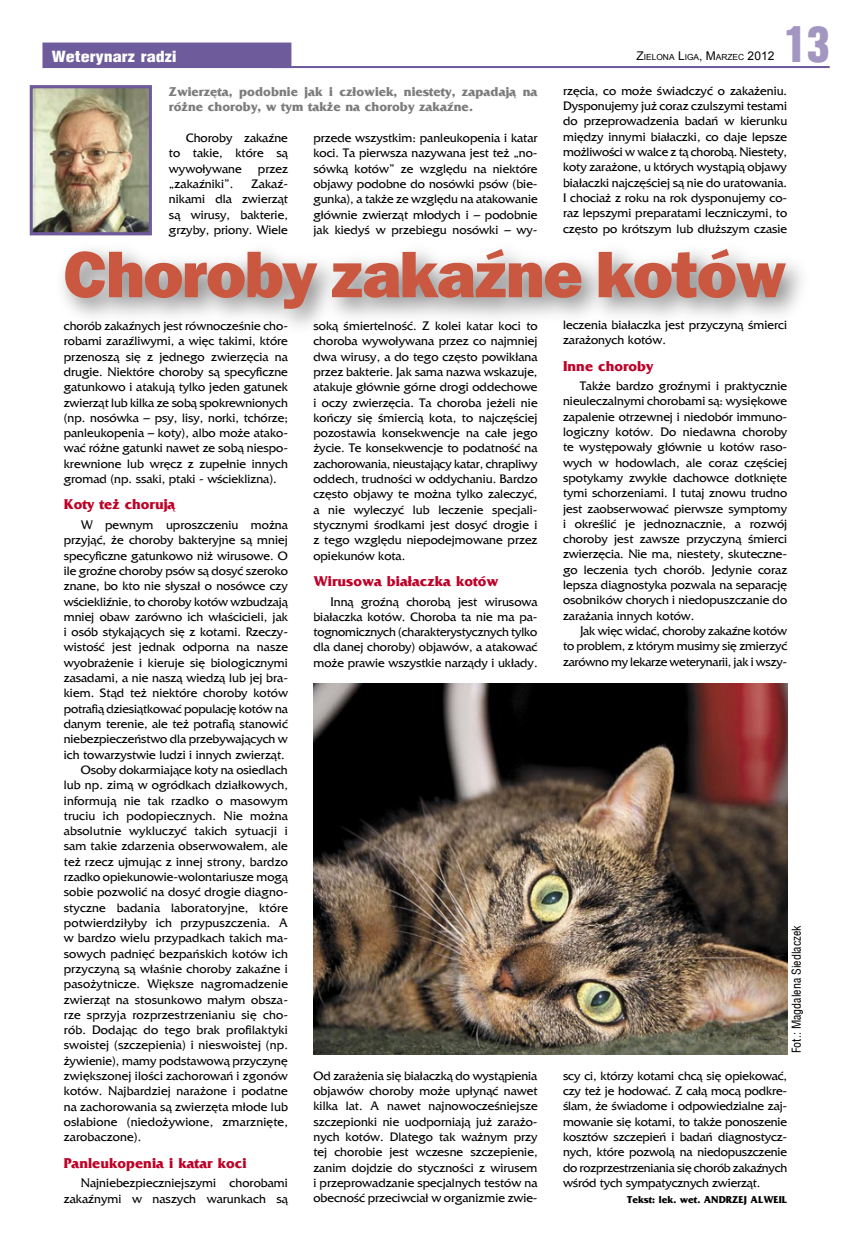
<style>
.page{position:relative;width:851px;height:1255px;background:#fff}
.page>*{position:absolute;margin:0;border:0;box-sizing:border-box;transform-origin:0 0}
.t1{font:800 66px "Frankfurt Gothic";letter-spacing:-.015em;color:#ca573f}
.t2{font:45px "Switzerland Inserat";color:#a396c1}
.t3{font:700 15px "France";color:#be0027}
.t4{font:900 15px "Switzerland Cond";color:#fff;scale:1.2 1}
.t5{font:700 13.5px/15.3px "France";color:#7c7c7c}
.t6{font:12.75px/15.3px "France";letter-spacing:.005em;color:#000;text-align:justify}
.t7{font:12px "Switzerland Condensed";color:#000}
.t8{font:700 10.5px "France";color:#000}
.t9{font:8.4px "Arial";color:#000}
.s1{font-size:12px}
</style>
<div class="page">
<div style="left:43px;top:43px;width:247px;height:24px;background:#6d5b9c"></div>
<div style="left:42px;top:43px;width:249px;height:25px;border:2px solid #6d5b9c"></div>
<div style="left:271px;top:66px;width:558px;height:2px;border:2px solid #6d5b9c"></div>
<img style="left:34px;top:89px;width:114px;height:142px">
<div style="left:30px;top:85px;width:122px;height:150px;border:3px solid #6d5b9c"></div>
<div style="left:52px;top:238px;width:761px;height:101px;background:#000;opacity:.5"></div>
<img style="left:313px;top:683px;width:474px;height:370px">
<p class="t4" style="left:52px;top:47px;width:106px">Weterynarz radzi</p>
<p class="t9" style="left:636px;top:51px;width:139px"><span class="s1">Z</span>IELONA <span class="s1">L</span>IGA<span class="s1">, M</span>ARZEC <span class="s1">2012</span></p>
<h2 class="t2" style="left:784px;top:16px;width:46px">13</h2>
<p class="t5" style="left:169px;top:83px;width:370px">Zwierzęta, podobnie jak i człowiek, niestety, zapadają na różne choroby, w tym także na choroby zakaźne.</p>
<p class="t6" style="left:563px;top:83px;width:226px">rzęcia, co może świadczyć o zakażeniu.<br>Dysponujemy już coraz czulszymi testami do przeprowadzenia badań w kierunku między innymi białaczki, co daje lepsze możliwości w walce z tą chorobą. Niestety, koty zarażone, u których wystąpią objawy białaczki najczęściej są nie do uratowania.<br>I chociaż z roku na rok dysponujemy co&shy;raz lepszymi preparatami leczniczymi, to często po krótszym lub dłuższym czasie</p>
<p class="t6" style="left:169px;top:130px;width:120px;text-indent:17px">Choroby zakaźne to takie, które są wywoływane</p>
<p class="t6" style="left:313px;top:130px;width:226px">przede wszystkim: panleukopenia i katar koci. Ta pierwsza nazywana jest też „no&shy;sówką kotów” ze względu na niektóre objawy podobne do nosówki psów (bie&shy;gunka), a także ze względu na atakowanie głównie zwierząt młodych i – podobnie jak kiedyś w przebiegu nosówki – wy-</p>
<p class="t6" style="left:258px;top:161px;width:32px">przez</p>
<p class="t6" style="left:169px;top:176px;width:66px">„zakaźniki”.</p>
<p class="t6" style="left:169px;top:176px;width:120px;text-indent:82px">Zakaź&shy;nikami dla zwierząt są wirusy, bakterie, grzyby, priony. Wiele</p>
<h1 class="t1" style="left:64px;top:235px;width:724px">Choroby zakaźne kotów</h1>
<p class="t6" style="left:64px;top:318px;width:226px">chorób zakaźnych jest równocześnie cho&shy;robami zaraźliwymi, a więc takimi, które przenoszą się z jednego zwierzęcia na drugie. Niektóre choroby są specyficzne gatunkowo i atakują tylko jeden gatunek zwierząt lub kilka ze sobą spokrewnionych (np. nosówka – psy, lisy, norki, tchórze; panleukopenia – koty), albo może atako&shy;wać różne gatunki nawet ze sobą niespo&shy;krewnione lub wręcz z zupełnie innych gromad (np. ssaki, ptaki - wścieklizna).</p>
<p class="t3" style="left:64px;top:496px;width:113px">Koty też chorują</p>
<p class="t6" style="left:81px;top:517px;width:209px">W pewnym uproszczeniu można</p>
<p class="t6" style="left:64px;top:532px;width:225px">przyjąć, że choroby bakteryjne są mniej</p>
<p class="t6" style="left:64px;top:548px;width:225px">specyficzne gatunkowo niż wirusowe. O</p>
<p class="t6" style="left:64px;top:563px;width:225px">ile groźne choroby psów są dosyć szeroko</p>
<p class="t6" style="left:64px;top:578px;width:225px">znane, bo kto nie słyszał o nosówce czy</p>
<p class="t6" style="left:64px;top:593px;width:225px">wściekliźnie, to choroby kotów wzbudzają</p>
<p class="t6" style="left:64px;top:609px;width:225px">mniej obaw zarówno ich właścicieli, jak</p>
<p class="t6" style="left:64px;top:624px;width:225px">i osób stykających się z kotami. Rzeczy-</p>
<p class="t6" style="left:64px;top:639px;width:226px">wistość jest jednak odporna na nasze</p>
<p class="t6" style="left:64px;top:655px;width:226px">wyobrażenie i kieruje się biologicznymi</p>
<p class="t6" style="left:64px;top:670px;width:225px">zasadami, a nie naszą wiedzą lub jej bra-</p>
<p class="t6" style="left:64px;top:685px;width:226px">kiem. Stąd też niektóre choroby kotów</p>
<p class="t6" style="left:64px;top:701px;width:226px">potrafią dziesiątkować populację kotów na</p>
<p class="t6" style="left:64px;top:716px;width:225px">danym terenie, ale też potrafią stanowić</p>
<p class="t6" style="left:64px;top:731px;width:225px">niebezpieczeństwo dla przebywających w</p>
<p class="t6" style="left:64px;top:746px;width:222px">ich towarzystwie ludzi i innych zwierząt.</p>
<p class="t6" style="left:81px;top:762px;width:208px">Osoby dokarmiające koty na osiedlach</p>
<p class="t6" style="left:64px;top:777px;width:225px">lub np. zimą w ogródkach działkowych,</p>
<p class="t6" style="left:64px;top:792px;width:226px">informują nie tak rzadko o masowym</p>
<p class="t6" style="left:64px;top:808px;width:226px">truciu ich podopiecznych. Nie można</p>
<p class="t6" style="left:64px;top:823px;width:226px">absolutnie wykluczyć takich sytuacji i</p>
<p class="t6" style="left:64px;top:838px;width:225px">sam takie zdarzenia obserwowałem, ale</p>
<p class="t6" style="left:64px;top:854px;width:226px">też rzecz ujmując z innej strony, bardzo</p>
<p class="t6" style="left:64px;top:869px;width:226px">rzadko opiekunowie-wolontariusze mogą</p>
<p class="t6" style="left:64px;top:884px;width:225px">sobie pozwolić na dosyć drogie diagno-</p>
<p class="t6" style="left:64px;top:899px;width:226px">styczne badania laboratoryjne, które</p>
<p class="t6" style="left:64px;top:915px;width:226px">potwierdziłyby ich przypuszczenia. A</p>
<p class="t6" style="left:64px;top:930px;width:225px">w bardzo wielu przypadkach takich ma-</p>
<p class="t6" style="left:64px;top:945px;width:225px">sowych padnięć bezpańskich kotów ich</p>
<p class="t6" style="left:64px;top:961px;width:225px">przyczyną są właśnie choroby zakaźne i</p>
<p class="t6" style="left:64px;top:976px;width:226px">pasożytnicze. Większe nagromadzenie</p>
<p class="t6" style="left:64px;top:991px;width:225px">zwierząt na stosunkowo małym obsza-</p>
<p class="t6" style="left:64px;top:1007px;width:225px">rze sprzyja rozprzestrzenianiu się cho-</p>
<p class="t6" style="left:64px;top:1022px;width:226px">rób. Dodając do tego brak profilaktyki</p>
<p class="t6" style="left:64px;top:1037px;width:225px">swoistej (szczepienia) i nieswoistej (np.</p>
<p class="t6" style="left:64px;top:1052px;width:225px">żywienie), mamy podstawową przyczynę</p>
<p class="t6" style="left:64px;top:1068px;width:225px">zwiększonej ilości zachorowań i zgonów</p>
<p class="t6" style="left:64px;top:1083px;width:225px">kotów. Najbardziej narażone i podatne</p>
<p class="t6" style="left:64px;top:1098px;width:225px">na zachorowania są zwierzęta młode lub</p>
<p class="t6" style="left:64px;top:1114px;width:226px">osłabione (niedożywione, zmarznięte,</p>
<p class="t6" style="left:64px;top:1129px;width:79px">zarobaczone).</p>
<p class="t3" style="left:64px;top:1153px;width:184px">Panleukopenia i katar koci</p>
<p class="t6" style="left:64px;top:1175px;width:226px;text-align:right">Najniebezpieczniejszymi chorobami zakaźnymi w naszych warunkach są</p>
<p class="t6" style="left:313px;top:318px;width:226px">soką śmiertelność. Z kolei katar koci to choroba wywoływana przez co najmniej dwa wirusy, a do tego często powikłana przez bakterie. Jak sama nazwa wskazuje, atakuje głównie górne drogi oddechowe i oczy zwierzęcia. Ta choroba jeżeli nie kończy się śmiercią kota, to najczęściej pozostawia konsekwencje na całe jego życie. Te konsekwencje to podatność na zachorowania, nieustający katar, chrapliwy oddech, trudności w oddychaniu. Bardzo często objawy te można tylko zaleczyć, a nie wyleczyć lub leczenie specjali&shy;stycznymi środkami jest dosyć drogie i z tego względu niepodejmowane przez opiekunów kota.</p>
<p class="t3" style="left:313px;top:572px;width:187px">Wirusowa białaczka kotów</p>
<p class="t6" style="left:313px;top:593px;width:226px;text-indent:17px">Inną groźną chorobą jest wirusowa białaczka kotów. Choroba ta nie ma pa&shy;tognomicznych (charakterystycznych tylko dla danej choroby) objawów, a atakować może prawie wszystkie narządy i układy.</p>
<p class="t6" style="left:563px;top:317px;width:225px">leczenia białaczka jest przyczyną śmierci zarażonych kotów.</p>
<p class="t3" style="left:563px;top:357px;width:92px">Inne choroby</p>
<p class="t6" style="left:563px;top:378px;width:226px;text-indent:17px">Także bardzo groźnymi i praktycznie nieuleczalnymi chorobami są: wysiękowe zapalenie otrzewnej i niedobór immuno&shy;logiczny kotów. Do niedawna choroby te występowały głównie u kotów raso&shy;wych w hodowlach, ale coraz częściej spotykamy zwykłe dachowce dotknięte tymi schorzeniami. I tutaj znowu trudno jest zaobserwować pierwsze symptomy i określić je jednoznacznie, a rozwój choroby jest zawsze przyczyną śmierci zwierzęcia. Nie ma, niestety, skuteczne&shy;go leczenia tych chorób. Jedynie coraz lepsza diagnostyka pozwala na separację osobników chorych i niedopuszczanie do zarażania innych kotów.</p>
<p class="t6" style="left:563px;top:623px;width:226px;text-indent:17px">Jak więc widać, choroby zakaźne kotów to problem, z którym musimy się zmierzyć zarówno my lekarze weterynarii, jak i wszy-</p>
<p class="t7" style="left:789px;top:1052px;width:129px;rotate:-90deg">Fot.: Magdalena Siedlaczek</p>
<p class="t6" style="left:313px;top:1068px;width:226px">Od zarażenia się białaczką do wystąpienia objawów choroby może upłynąć nawet kilka lat. A nawet najnowocześniejsze szczepionki nie uodporniają już zarażo&shy;nych kotów. Dlatego tak ważnym przy tej chorobie jest wczesne szczepienie, zanim dojdzie do styczności z wirusem i przeprowadzanie specjalnych testów na obecność przeciwciał w organizmie zwie-</p>
<p class="t6" style="left:563px;top:1068px;width:226px">scy ci, którzy kotami chcą się opiekować, czy też je hodować. Z całą mocą podkre&shy;ślam, że świadome i odpowiedzialne zaj&shy;mowanie się kotami, to także ponoszenie kosztów szczepień i badań diagnostycz&shy;nych, które pozwolą na niedopuszczenie do rozprzestrzeniania się chorób zakaźnych wśród tych sympatycznych zwierząt.</p>
<p class="t8" style="left:627px;top:1192px;width:162px">Tekst: lek. wet. ANDRZEJ ALWEIL</p>
</div>
